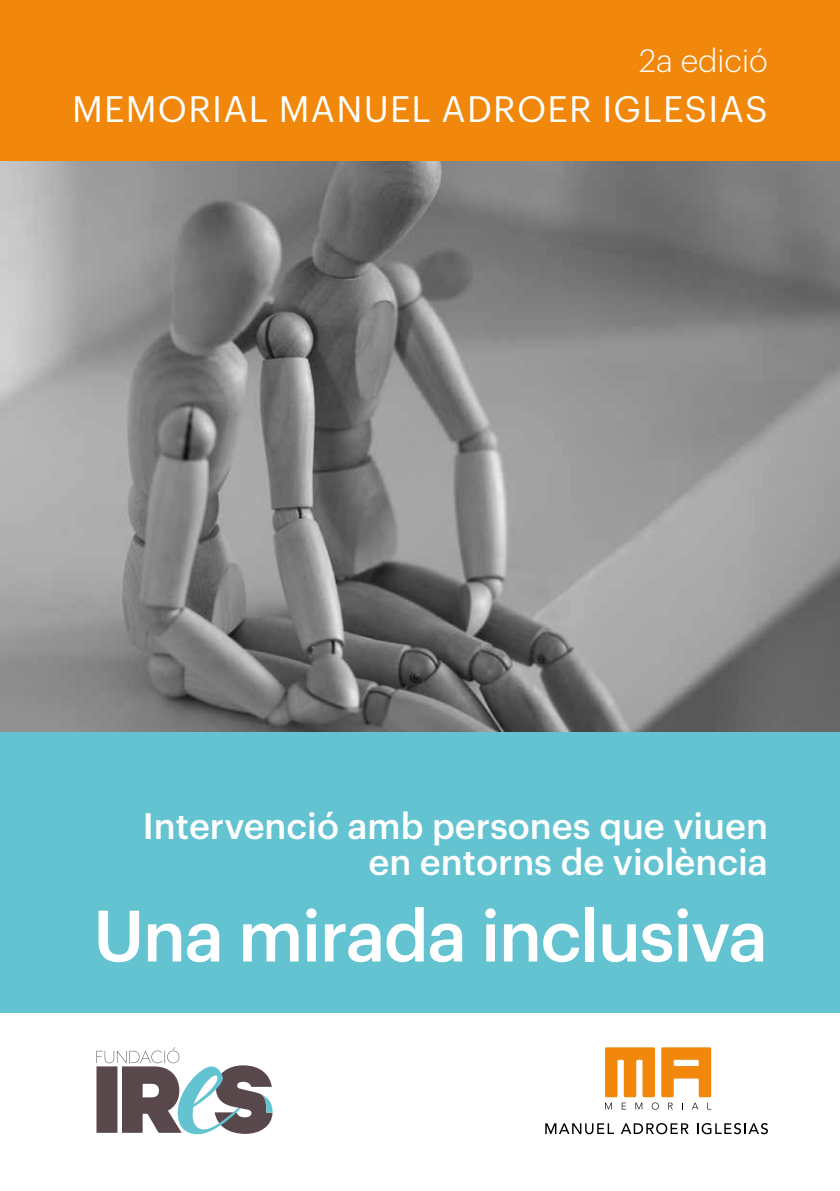
<style>
.page{position:relative;width:840px;height:1191px;background:#fff}
.page>*{position:absolute;margin:0;border:0;box-sizing:border-box;transform-origin:0 0}
.t1{font:500 71px "Graphik";letter-spacing:-.02em;color:#fff}
.t2{font:500 36px/36px "Graphik";color:#fff;text-align:right}
.t3{font:36px "Graphik";letter-spacing:.035em;color:#fff}
.t4{font:300 31.6px "Graphik";color:#fff}
</style>
<div class="page">
<div style="left:0;top:0;width:839px;height:1012px;background:#63c3d1"></div>
<img style="left:1px;top:160px;width:838px;height:571px">
<svg style="left:545px;top:1123px;width:68px;height:11px"></svg>
<svg style="left:620px;top:1123px;width:68px;height:11px"></svg>
<svg style="left:697px;top:1123px;width:70px;height:11px"></svg>
<svg style="left:605px;top:1047px;width:105px;height:62px"></svg>
<svg style="left:96px;top:1047px;width:176px;height:87px"></svg>
<div style="left:0;top:0;width:839px;height:160px;background:#f1880c"></div>
<p class="t4" style="left:639px;top:38px;width:130px">2a edició</p>
<p class="t3" style="left:72px;top:82px;width:696px">MEMORIAL MANUEL ADROER IGLESIAS</p>
<p class="t2" style="left:143px;top:805px;width:626px">Intervenció amb persones que viuen en entorns de violència</p>
<h1 class="t1" style="left:93px;top:881px;width:676px">Una mirada inclusiva</h1>
</div>
